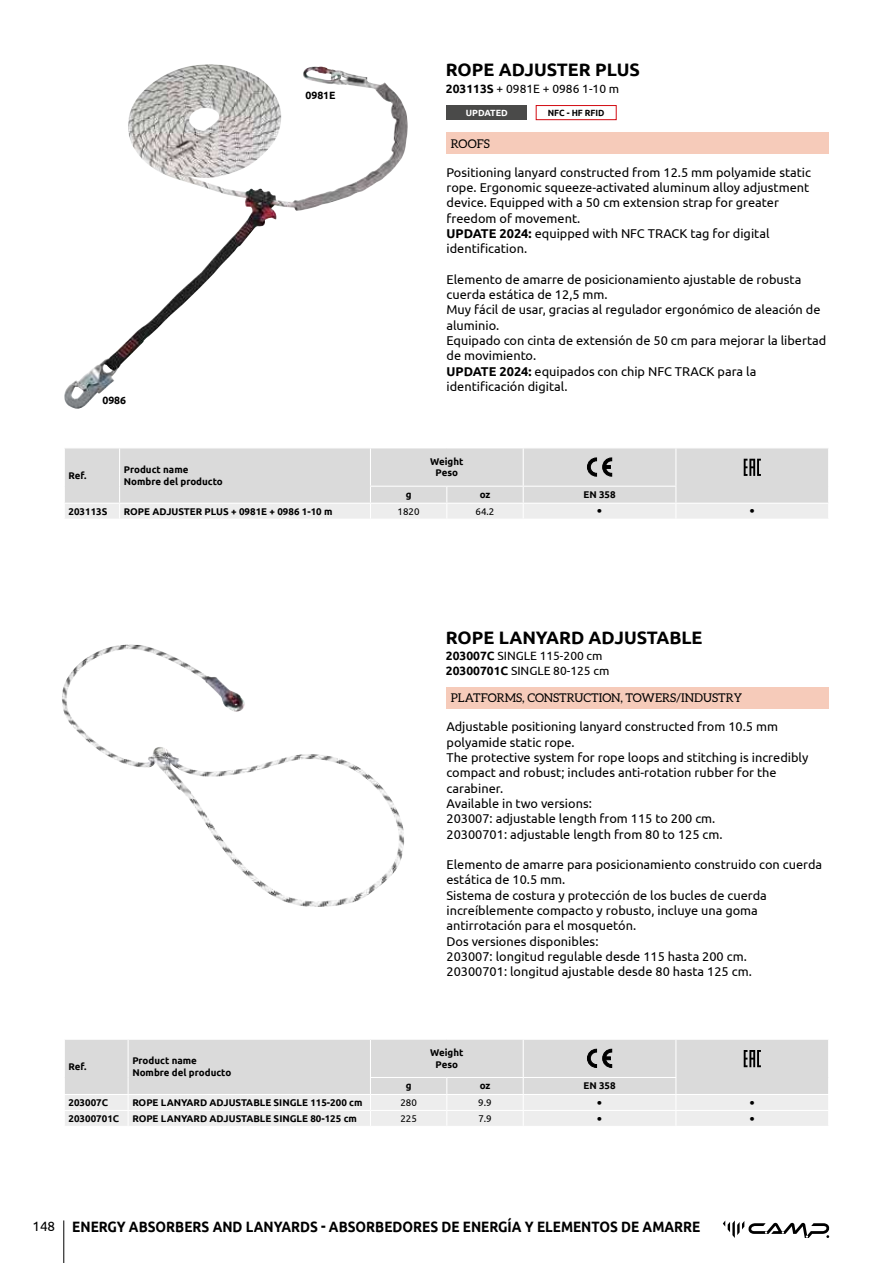
<style>
.page{position:relative;width:893px;height:1263px;background:#fff}
.page>*{position:absolute;margin:0;border:0;box-sizing:border-box;transform-origin:0 0}
.t1{font:700 18px "Ubuntu";color:#000}
.t2{font:700 15px "Ubuntu";color:#000;scale:.9 1}
.t3{font:15px "Ubuntu";color:#000}
.t4{font:13.5px "Ubuntu";color:#000}
.t5{font:12.75px/15.3px "Ubuntu";color:#000}
.t6{font:12px/14.4px "Ubuntu";color:#000}
.t7{font:12px "Aleo";color:#000}
.t8{font:700 10.5px "Ubuntu";color:#000}
.t9{font:700 9.75px/11.7px "Ubuntu";color:#000}
.t10{font:9.75px "Ubuntu";color:#000}
.t11{font:700 9px "Ubuntu";color:#000;scale:.95 1}
.t12{font:700 9px "Ubuntu";color:#fff}
.s1{font-weight:700}
</style>
<div class="page">
<hr style="left:64px;top:1220px;width:1px;height:43px;background:#000">
<svg style="left:723px;top:1220px;width:106px;height:18px"></svg>
<img style="left:64px;top:69px;width:344px;height:340px">
<div style="left:446px;top:133px;width:383px;height:21px;background:#f6cbba"></div>
<div style="left:446px;top:687px;width:383px;height:22px;background:#f6cbba"></div>
<div style="left:446px;top:105px;width:81px;height:15px;background:#4a4a49"></div>
<div style="left:536px;top:105px;width:81px;height:15px;border:1px solid #d20a11"></div>
<img style="left:62px;top:644px;width:342px;height:263px">
<svg style="left:65px;top:1039px;width:763px;height:87px;background:#e0e0e0"></svg>
<svg style="left:65px;top:448px;width:763px;height:71px;background:#ddd"></svg>
<p class="t8" style="left:102px;top:394px;width:25px">0986</p>
<p class="t8" style="left:305px;top:88px;width:32px">0981E</p>
<h1 class="t1" style="left:446px;top:59px;width:195px">ROPE ADJUSTER PLUS</h1>
<p class="t6" style="left:446px;top:81px;width:175px"><span class="s1">203113S</span> + 0981E + 0986 1-10 m</p>
<p class="t12" style="left:466px;top:107px;width:43px">UPDATED</p>
<p class="t11" style="left:548px;top:107px;width:61px">NFC - HF RFID</p>
<p class="t7" style="left:451px;top:137px;width:41px">ROOFS</p>
<p class="t5" style="left:446px;top:164px;width:366px">Positioning lanyard constructed from 12.5 mm polyamide static rope. Ergonomic squeeze-activated aluminum alloy adjustment device. Equipped with a 50 cm extension strap for greater freedom of movement.<br><span class="s1">UPDATE 2024:</span> equipped with NFC TRACK tag for digital identification.</p>
<p class="t5" style="left:446px;top:271px;width:381px">Elemento de amarre de posicionamiento ajustable de robusta cuerda estática de 12,5 mm.<br>Muy fácil de usar, gracias al regulador ergonómico de aleación de aluminio.<br>Equipado con cinta de extensión de 50 cm para mejorar la libertad de movimiento.<br><span class="s1">UPDATE 2024:</span> equipados con chip NFC TRACK para la identificación digital.</p>
<p class="t9" style="left:69px;top:469px;width:19px">Ref.</p>
<p class="t9" style="left:124px;top:464px;width:101px">Product name<br>Nombre del producto</p>
<p class="t9" style="left:430px;top:455px;width:35px;text-align:center">Weight<br>Peso</p>
<p class="t9" style="left:406px;top:489px;width:7px">g</p>
<p class="t9" style="left:480px;top:489px;width:12px">oz</p>
<p class="t9" style="left:583px;top:489px;width:34px">EN 358</p>
<p class="t9" style="left:69px;top:505px;width:40px">203113S</p>
<p class="t9" style="left:124px;top:505px;width:210px">ROPE ADJUSTER PLUS + 0981E + 0986 1-10 m</p>
<p class="t10" style="left:398px;top:505px;width:23px">1820</p>
<p class="t10" style="left:476px;top:505px;width:20px">64.2</p>
<p class="t3" style="left:597px;top:502px;width:7px">•</p>
<p class="t3" style="left:750px;top:502px;width:7px">•</p>
<h1 class="t1" style="left:446px;top:626px;width:258px">ROPE LANYARD ADJUSTABLE</h1>
<p class="t6" style="left:446px;top:648px;width:165px"><span class="s1">203007C</span> SINGLE 115-200 cm<br><span class="s1">20300701C</span> SINGLE 80-125 cm</p>
<p class="t7" style="left:451px;top:691px;width:293px">PLATFORMS, CONSTRUCTION, TOWERS/INDUSTRY</p>
<p class="t5" style="left:446px;top:719px;width:363px">Adjustable positioning lanyard constructed from 10.5 mm polyamide static rope.<br>The protective system for rope loops and stitching is incredibly compact and robust; includes anti-rotation rubber for the carabiner.<br>Available in two versions:<br>203007: adjustable length from 115 to 200 cm.<br>20300701: adjustable length from 80 to 125 cm.</p>
<p class="t5" style="left:446px;top:856px;width:377px">Elemento de amarre para posicionamiento construido con cuerda estática de 10.5 mm.<br>Sistema de costura y protección de los bucles de cuerda increíblemente compacto y robusto, incluye una goma antirrotación para el mosquetón.<br>Dos versiones disponibles:<br>203007: longitud regulable desde 115 hasta 200 cm.<br>20300701: longitud ajustable desde 80 hasta 125 cm.</p>
<p class="t9" style="left:69px;top:1061px;width:19px">Ref.</p>
<p class="t9" style="left:132px;top:1055px;width:101px">Product name<br>Nombre del producto</p>
<p class="t9" style="left:430px;top:1046px;width:35px;text-align:center">Weight<br>Peso</p>
<p class="t9" style="left:406px;top:1080px;width:7px">g</p>
<p class="t9" style="left:480px;top:1080px;width:12px">oz</p>
<p class="t9" style="left:583px;top:1080px;width:34px">EN 358</p>
<p class="t9" style="left:69px;top:1096px;width:41px">203007C</p>
<p class="t9" style="left:132px;top:1096px;width:232px">ROPE LANYARD ADJUSTABLE SINGLE 115-200 cm</p>
<p class="t10" style="left:400px;top:1096px;width:18px">280</p>
<p class="t10" style="left:478px;top:1096px;width:15px">9.9</p>
<p class="t3" style="left:597px;top:1093px;width:7px">•</p>
<p class="t3" style="left:750px;top:1093px;width:7px">•</p>
<p class="t9" style="left:69px;top:1112px;width:52px">20300701C</p>
<p class="t9" style="left:132px;top:1112px;width:226px">ROPE LANYARD ADJUSTABLE SINGLE 80-125 cm</p>
<p class="t10" style="left:400px;top:1112px;width:18px">225</p>
<p class="t10" style="left:478px;top:1112px;width:15px">7.9</p>
<p class="t3" style="left:597px;top:1109px;width:7px">•</p>
<p class="t3" style="left:750px;top:1109px;width:7px">•</p>
<p class="t4" style="left:32px;top:1218px;width:24px">148</p>
<p class="t2" style="left:72px;top:1218px;width:699px">ENERGY ABSORBERS AND LANYARDS - ABSORBEDORES DE ENERGÍA Y ELEMENTOS DE AMARRE</p>
</div>
